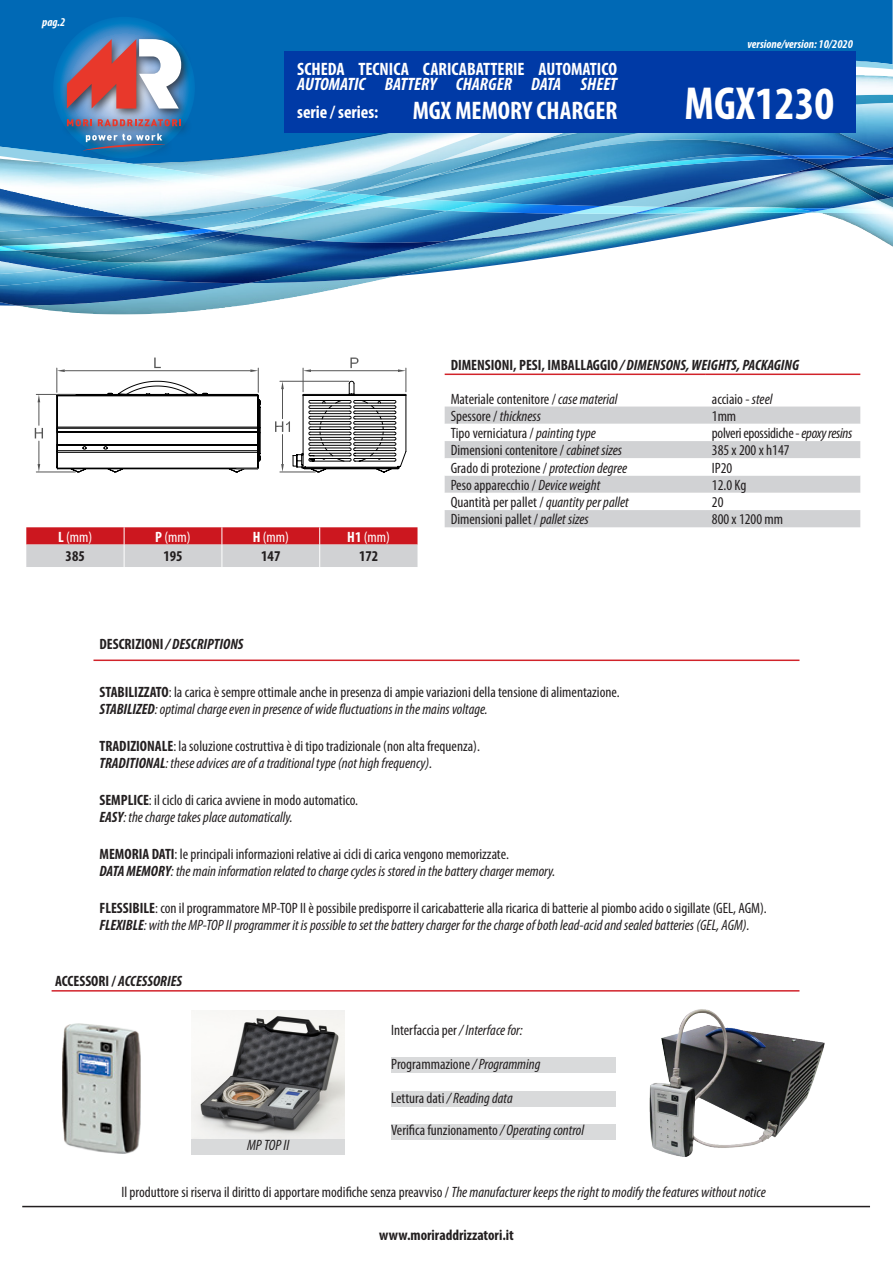
<style>
.page{position:relative;width:893px;height:1263px;background:#fff}
.page>*{position:absolute;margin:0;border:0;box-sizing:border-box;transform-origin:0 0}
.t1{font:700 condensed 46.5px "Myriad Pro";color:#fff}
.t2{font:700 condensed 25.5px "Myriad Pro";color:#fff}
.t3{font:700 condensed 18px/15px "Myriad Pro";color:#fff}
.t4{font:condensed 15px "Myriad Pro";color:#231f20}
.t5{font:italic condensed 15px "Myriad Pro";color:#231f20}
.t6{font:italic 700 condensed 15px "Myriad Pro";color:#231f20}
.t7{font:700 condensed 15px "Myriad Pro";color:#231f20}
.t8{font:condensed 15px "Myriad Pro";letter-spacing:-.02em;color:#231f20}
.t9{font:condensed 15px "Myriad Pro";color:#fff}
.t10{font:italic 700 condensed 12px "Myriad Pro";color:#fff}
.s1{font-style:italic}
.s2{font-style:normal}
.s3{font-weight:700}
</style>
<div class="page">
<div style="left:445px;top:407px;width:415px;height:120px;background:#d1d2d4"></div>
<svg style="left:445px;top:424px;width:415px;height:86px"></svg>
<hr style="left:445px;top:374px;width:261px;height:1px;background:#d1232a">
<hr style="left:706px;top:374px;width:154px;height:1px;background:#d1232a">
<hr style="left:36px;top:472px;width:39px;height:1px;background:#545454">
<hr style="left:36px;top:394px;width:39px;height:1px;background:#545454">
<svg style="left:35px;top:394px;width:8px;height:78px"></svg>
<svg style="left:56px;top:358px;width:351px;height:115px"></svg>
<svg style="left:26px;top:527px;width:391px;height:40px;background:#cf8488"></svg>
<hr style="left:93px;top:659px;width:706px;height:2px;background:#d1232a">
<div style="left:0;top:0;width:893px;height:75px;background:#0069b5"></div>
<img style="left:0;top:75px;width:893px;height:72px">
<img style="left:684px;top:214px;width:117px;height:22px">
<svg style="left:880px;top:147px;width:13px;height:3px"></svg>
<img style="left:880px;top:95px;width:13px;height:15px">
<img style="left:0;top:189px;width:131px;height:22px">
<img style="left:880px;top:160px;width:13px;height:9px">
<img style="left:169px;top:91px;width:193px;height:71px">
<img style="left:791px;top:90px;width:89px;height:79px">
<img style="left:856px;top:150px;width:37px;height:6px">
<img style="left:670px;top:133px;width:121px;height:7px">
<img style="left:307px;top:140px;width:55px;height:49px">
<img style="left:601px;top:199px;width:60px;height:7px">
<img style="left:661px;top:173px;width:217px;height:34px">
<img style="left:801px;top:166px;width:24px;height:7px">
<img style="left:20px;top:306px;width:217px;height:9px">
<img style="left:0;top:211px;width:364px;height:95px">
<img style="left:447px;top:214px;width:237px;height:57px">
<img style="left:0;top:241px;width:449px;height:42px">
<img style="left:825px;top:214px;width:68px;height:33px">
<img style="left:0;top:213px;width:202px;height:16px">
<img style="left:137px;top:205px;width:83px;height:18px">
<img style="left:0;top:218px;width:164px;height:11px">
<img style="left:373px;top:140px;width:419px;height:55px">
<img style="left:878px;top:198px;width:15px;height:9px">
<img style="left:801px;top:159px;width:19px;height:7px">
<img style="left:825px;top:169px;width:66px;height:31px">
<svg style="left:817px;top:166px;width:11px;height:3px"></svg>
<img style="left:481px;top:199px;width:120px;height:3px">
<img style="left:264px;top:211px;width:183px;height:30px">
<img style="left:19px;top:234px;width:298px;height:28px">
<img style="left:740px;top:207px;width:153px;height:7px">
<img style="left:447px;top:202px;width:155px;height:12px">
<img style="left:632px;top:207px;width:108px;height:7px">
<img style="left:787px;top:208px;width:44px;height:4px">
<img style="left:381px;top:199px;width:100px;height:12px">
<img style="left:42px;top:162px;width:265px;height:34px">
<img style="left:269px;top:189px;width:57px;height:2px">
<img style="left:360px;top:193px;width:13px;height:2px">
<img style="left:360px;top:195px;width:43px;height:3px">
<svg style="left:0;top:250px;width:15px;height:1px"></svg>
<img style="left:801px;top:155px;width:55px;height:4px">
<img style="left:847px;top:156px;width:46px;height:4px">
<img style="left:403px;top:155px;width:398px;height:44px">
<img style="left:202px;top:211px;width:18px;height:18px">
<img style="left:360px;top:207px;width:21px;height:17px">
<img style="left:0;top:229px;width:213px;height:21px">
<img style="left:360px;top:198px;width:68px;height:9px">
<img style="left:362px;top:133px;width:308px;height:44px">
<svg style="left:855px;top:59px;width:38px;height:31px"></svg>
<img style="left:326px;top:161px;width:113px;height:32px">
<img style="left:0;top:269px;width:87px;height:17px">
<img style="left:49px;top:261px;width:90px;height:13px">
<img style="left:220px;top:191px;width:140px;height:42px">
<img style="left:232px;top:231px;width:32px;height:3px">
<img style="left:166px;top:231px;width:66px;height:2px">
<img style="left:96px;top:233px;width:143px;height:29px">
<img style="left:302px;top:191px;width:42px;height:9px">
<img style="left:308px;top:193px;width:45px;height:9px">
<img style="left:213px;top:215px;width:80px;height:16px">
<img style="left:204px;top:230px;width:16px;height:3px">
<svg style="left:53px;top:17px;width:142px;height:142px;background:#0c7ac0"></svg>
<div style="left:62px;top:34px;width:130px;height:127px;background:#231f20;opacity:.75"></div>
<img style="left:67px;top:39px;width:114px;height:70px">
<svg style="left:67px;top:119px;width:25px;height:7px"></svg>
<svg style="left:98px;top:119px;width:83px;height:7px"></svg>
<svg style="left:0;top:133px;width:165px;height:32px;background:#418dbf"></svg>
<hr style="left:52px;top:990px;width:747px;height:1px;background:#d1232a">
<img style="left:584px;top:1009px;width:241px;height:148px">
<div style="left:192px;top:1139px;width:153px;height:15px;background:#d9dadb"></div>
<div style="left:391px;top:1058px;width:224px;height:15px;background:#d9dadb"></div>
<div style="left:391px;top:1092px;width:224px;height:15px;background:#d9dadb"></div>
<div style="left:391px;top:1124px;width:224px;height:15px;background:#d9dadb"></div>
<img style="left:192px;top:1010px;width:153px;height:128px">
<img style="left:63px;top:1024px;width:77px;height:130px">
<hr style="left:22px;top:1206px;width:848px;height:1px;background:#231f20">
<div style="left:284px;top:52px;width:571px;height:81px;background:#003aa6"></div>
<p class="t10" style="left:42px;top:14px;width:25px">pag.2</p>
<p class="t3" style="left:297px;top:61px;width:321px">SCHEDA TECNICA CARICABATTERIE AUTOMATICO<br><span class="s1">AUTOMATIC BATTERY CHARGER DATA SHEET</span></p>
<p class="t3" style="left:297px;top:104px;width:83px">serie / series:</p>
<p class="t2" style="left:413px;top:94px;width:206px">MGX MEMORY CHARGER</p>
<p class="t10" style="left:747px;top:37px;width:107px">versione/version: 10/2020</p>
<p class="t1" style="left:685px;top:74px;width:151px">MGX1230</p>
<p class="t6" style="left:451px;top:355px;width:350px"><span class="s2">DIMENSIONI, PESI, IMBALLAGGIO</span> / DIMENSONS, WEIGHTS, PACKAGING</p>
<p class="t4" style="left:451px;top:389px;width:168px">Materiale contenitore / <span class="s1">case material</span></p>
<p class="t4" style="left:712px;top:389px;width:62px">acciaio - <span class="s1">steel</span></p>
<p class="t4" style="left:451px;top:407px;width:92px">Spessore / <span class="s1">thickness</span></p>
<p class="t4" style="left:712px;top:407px;width:26px">1mm</p>
<p class="t4" style="left:451px;top:424px;width:147px">Tipo verniciatura / <span class="s1">painting type</span></p>
<p class="t8" style="left:712px;top:424px;width:142px">polveri epossidiche - <span class="s1">epoxy resins</span></p>
<p class="t4" style="left:451px;top:441px;width:173px">Dimensioni contenitore / <span class="s1">cabinet sizes</span></p>
<p class="t4" style="left:712px;top:441px;width:79px">385 x 200 x h147</p>
<p class="t4" style="left:451px;top:458px;width:178px">Grado di protezione / <span class="s1">protection degree</span></p>
<p class="t4" style="left:712px;top:458px;width:22px">IP20</p>
<p class="t4" style="left:451px;top:476px;width:151px">Peso apparecchio / <span class="s1">Device weight</span></p>
<p class="t4" style="left:712px;top:476px;width:36px">12.0 Kg</p>
<p class="t4" style="left:451px;top:493px;width:180px">Quantità per pallet / <span class="s1">quantity per pallet</span></p>
<p class="t4" style="left:712px;top:493px;width:13px">20</p>
<p class="t4" style="left:451px;top:510px;width:139px">Dimensioni pallet / <span class="s1">pallet sizes</span></p>
<p class="t4" style="left:712px;top:510px;width:73px">800 x 1200 mm</p>
<p class="t9" style="left:58px;top:527px;width:36px"><span class="s3">L</span> (mm)</p>
<p class="t9" style="left:155px;top:527px;width:37px"><span class="s3">P</span> (mm)</p>
<p class="t9" style="left:253px;top:527px;width:38px"><span class="s3">H</span> (mm)</p>
<p class="t9" style="left:347px;top:527px;width:44px"><span class="s3">H1</span> (mm)</p>
<p class="t7" style="left:66px;top:547px;width:21px">385</p>
<p class="t7" style="left:163px;top:547px;width:21px">195</p>
<p class="t7" style="left:261px;top:547px;width:21px">147</p>
<p class="t7" style="left:359px;top:547px;width:21px">172</p>
<p class="t6" style="left:99px;top:634px;width:146px"><span class="s2">DESCRIZIONI</span> / DESCRIPTIONS</p>
<p class="t4" style="left:99px;top:683px;width:522px"><span class="s3">STABILIZZATO</span>: la carica è sempre ottimale anche in presenza di ampie variazioni della tensione di alimentazione.</p>
<p class="t5" style="left:99px;top:700px;width:390px"><span class="s3">STABILIZED</span>: optimal charge even in presence of wide fluctuations in the mains voltage.</p>
<p class="t4" style="left:99px;top:737px;width:382px"><span class="s3">TRADIZIONALE</span>: la soluzione costruttiva è di tipo tradizionale (non alta frequenza).</p>
<p class="t5" style="left:99px;top:754px;width:334px"><span class="s3">TRADITIONAL</span>: these advices are of a traditional type (not high frequency).</p>
<p class="t4" style="left:99px;top:791px;width:260px"><span class="s3">SEMPLICE</span>: il ciclo di carica avviene in modo automatico.</p>
<p class="t5" style="left:99px;top:808px;width:195px"><span class="s3">EASY</span>: the charge takes place automatically.</p>
<p class="t4" style="left:99px;top:845px;width:411px"><span class="s3">MEMORIA DATI</span>: le principali informazioni relative ai cicli di carica vengono memorizzate.</p>
<p class="t5" style="left:99px;top:862px;width:457px"><span class="s3">DATA MEMORY</span>: the main information related to charge cycles is stored in the battery charger memory.</p>
<p class="t4" style="left:99px;top:899px;width:669px"><span class="s3">FLESSIBILE</span>: con il programmatore MP-TOP II è possibile predisporre il caricabatterie alla ricarica di batterie al piombo acido o sigillate (GEL, AGM).</p>
<p class="t5" style="left:99px;top:916px;width:652px"><span class="s3">FLEXIBLE</span>: with the MP-TOP II programmer it is possible to set the battery charger for the charge of both lead-acid and sealed batteries (GEL, AGM).</p>
<p class="t6" style="left:55px;top:972px;width:128px"><span class="s2">ACCESSORI /</span> ACCESSORIES</p>
<p class="t5" style="left:247px;top:1136px;width:44px">MP TOP II</p>
<p class="t4" style="left:391px;top:1021px;width:133px">Interfaccia per <span class="s1">/ Interface for:</span></p>
<p class="t4" style="left:391px;top:1055px;width:151px">Programmazione <span class="s1">/ Programming</span></p>
<p class="t5" style="left:391px;top:1089px;width:123px"><span class="s2">Lettura dati</span> / Reading data</p>
<p class="t4" style="left:391px;top:1121px;width:194px">Verifica funzionamento <span class="s1">/ Operating control</span></p>
<p class="t4" style="left:121px;top:1183px;width:646px">Il produttore si riserva il diritto di apportare modifiche senza preavviso / <span class="s1">The manufacturer keeps the right to modify the features without notice</span></p>
<p class="t7" style="left:379px;top:1226px;width:136px">www.moriraddrizzatori.it</p>
</div>
